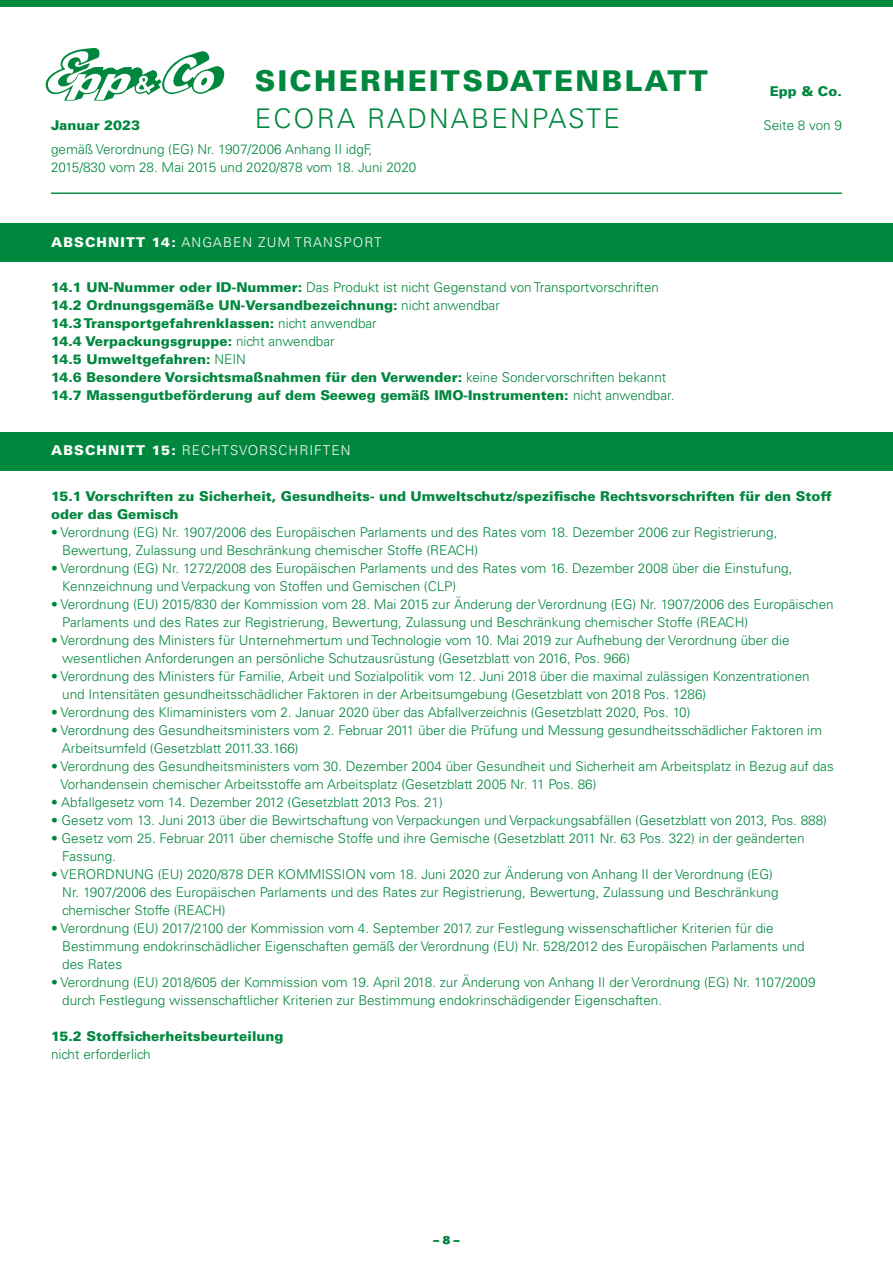
<style>
.page{position:relative;width:893px;height:1263px;background:#fff}
.page>*{position:absolute;margin:0;border:0;box-sizing:border-box;transform-origin:0 0}
.t1{font:900 28.65px "Univers LT";letter-spacing:.08em;color:#00873e}
.t2{font:300 27.15px "Univers LT";letter-spacing:.08em;color:#00873e}
.t3{font:300 13.5px/18px "Univers LT";color:#00873e}
.t4{font:900 13.5px/18px "Univers LT";color:#00873e}
.t5{font:300 13.5px "Univers LT";letter-spacing:.08em;color:#fff}
.t6{font:900 11.25px "Univers LT";color:#00873e}
.s1{font-weight:900}
.s2{font-weight:300}
</style>
<div class="page">
<img style="left:46px;top:48px;width:60px;height:53px">
<svg style="left:47px;top:50px;width:177px;height:50px"></svg>
<div style="left:0;top:0;width:893px;height:7px;background:#00873e"></div>
<hr style="left:51px;top:193px;width:791px;height:1px;background:#00873e">
<div style="left:0;top:224px;width:893px;height:38px;background:#00873e"></div>
<div style="left:0;top:432px;width:893px;height:39px;background:#00873e"></div>
<h1 class="t1" style="left:255px;top:63px;width:455px">SICHERHEITSDATENBLATT</h1>
<p class="t4" style="left:770px;top:82px;width:74px">Epp &amp; Co.</p>
<h2 class="t2" style="left:255px;top:102px;width:367px">ECORA RADNABENPASTE</h2>
<p class="t4" style="left:51px;top:116px;width:91px">Januar 2023</p>
<p class="t3" style="left:763px;top:116px;width:80px">Seite 8 von 9</p>
<p class="t3" style="left:51px;top:140px;width:367px">gemäß Verordnung (EG) Nr. 1907/2006 Anhang II idgF,<br>2015/830 vom 28. Mai 2015 und 2020/878 vom 18. Juni 2020</p>
<p class="t5" style="left:51px;top:234px;width:332px"><span class="s1">ABSCHNITT 14:</span> ANGABEN ZUM TRANSPORT</p>
<p class="t4" style="left:51px;top:278px;width:625px">14.1 UN-Nummer oder ID-Nummer: <span class="s2">Das Produkt ist nicht Gegenstand von Transportvorschriften </span>14.2 Ordnungsgemäße UN-Versandbezeichnung: <span class="s2">nicht anwendbar<br></span>14.3 Transportgefahrenklassen: <span class="s2">nicht anwendbar<br></span>14.4 Verpackungsgruppe: <span class="s2">nicht anwendbar<br></span>14.5 Umweltgefahren: <span class="s2">NEIN<br></span>14.6 Besondere Vorsichtsmaßnahmen für den Verwender: <span class="s2">keine Sondervorschriften bekannt </span>14.7 Massengutbeförderung auf dem Seeweg gemäß IMO-Instrumenten: <span class="s2">nicht anwendbar.</span></p>
<p class="t5" style="left:51px;top:442px;width:301px"><span class="s1">ABSCHNITT 15:</span> RECHTSVORSCHRIFTEN</p>
<p class="t4" style="left:51px;top:487px;width:782px">15.1 Vorschriften zu Sicherheit, Gesundheits- und Umweltschutz/spezifische Rechtsvorschriften für den Stoff oder das Gemisch</p>
<p class="t3" style="left:62px;top:523px;width:717px;text-indent:-11px">• Verordnung (EG) Nr. 1907/2006 des Europäischen Parlaments und des Rates vom 18. Dezember 2006 zur Registrierung,<br>Bewertung, Zulassung und Beschränkung chemischer Stoffe (REACH)</p>
<p class="t3" style="left:62px;top:559px;width:732px;text-indent:-11px">• Verordnung (EG) Nr. 1272/2008 des Europäischen Parlaments und des Rates vom 16. Dezember 2008 über die Einstufung,<br>Kennzeichnung und Verpackung von Stoffen und Gemischen (CLP)</p>
<p class="t3" style="left:62px;top:595px;width:773px;text-indent:-11px">• Verordnung (EU) 2015/830 der Kommission vom 28. Mai 2015 zur Änderung der Verordnung (EG) Nr. 1907/2006 des Europäischen<br>Parlaments und des Rates zur Registrierung, Bewertung, Zulassung und Beschränkung chemischer Stoffe (REACH)</p>
<p class="t3" style="left:62px;top:631px;width:729px;text-indent:-11px">• Verordnung des Ministers für Unternehmertum und Technologie vom 10. Mai 2019 zur Aufhebung der Verordnung über die wesentlichen Anforderungen an persönliche Schutzausrüstung (Gesetzblatt von 2016, Pos. 966)</p>
<p class="t3" style="left:62px;top:667px;width:749px;text-indent:-11px">• Verordnung des Ministers für Familie, Arbeit und Sozialpolitik vom 12. Juni 2018 über die maximal zulässigen Konzentrationen und Intensitäten gesundheitsschädlicher Faktoren in der Arbeitsumgebung (Gesetzblatt von 2018 Pos. 1286)</p>
<p class="t3" style="left:51px;top:703px;width:641px">• Verordnung des Klimaministers vom 2. Januar 2020 über das Abfallverzeichnis (Gesetzblatt 2020, Pos. 10)</p>
<p class="t3" style="left:62px;top:721px;width:762px;text-indent:-11px">• Verordnung des Gesundheitsministers vom 2. Februar 2011 über die Prüfung und Messung gesundheitsschädlicher Faktoren im<br>Arbeitsumfeld (Gesetzblatt 2011.33.166)</p>
<p class="t3" style="left:60px;top:757px;width:775px;text-indent:-9px">• Verordnung des Gesundheitsministers vom 30. Dezember 2004 über Gesundheit und Sicherheit am Arbeitsplatz in Bezug auf das<br>Vorhandensein chemischer Arbeitsstoffe am Arbeitsplatz (Gesetzblatt 2005 Nr. 11 Pos. 86)</p>
<p class="t3" style="left:51px;top:793px;width:393px">• Abfallgesetz vom 14. Dezember 2012 (Gesetzblatt 2013 Pos. 21)</p>
<p class="t3" style="left:51px;top:811px;width:777px">• Gesetz vom 13. Juni 2013 über die Bewirtschaftung von Verpackungen und Verpackungsabfällen (Gesetzblatt von 2013, Pos. 888)</p>
<p class="t3" style="left:62px;top:829px;width:744px;text-indent:-11px">• Gesetz vom 25. Februar 2011 über chemische Stoffe und ihre Gemische (Gesetzblatt 2011 Nr. 63 Pos. 322) in der geänderten<br>Fassung.</p>
<p class="t3" style="left:62px;top:865px;width:718px;text-indent:-11px">• VERORDNUNG (EU) 2020/878 DER KOMMISSION vom 18. Juni 2020 zur Änderung von Anhang II der Verordnung (EG)<br>Nr. 1907/2006 des Europäischen Parlaments und des Rates zur Registrierung, Bewertung, Zulassung und Beschränkung chemischer Stoffe (REACH)</p>
<p class="t3" style="left:62px;top:919px;width:744px;text-indent:-11px">• Verordnung (EU) 2017/2100 der Kommission vom 4. September 2017. zur Festlegung wissenschaftlicher Kriterien für die<br>Bestimmung endokrinschädlicher Eigenschaften gemäß der Verordnung (EU) Nr. 528/2012 des Europäischen Parlaments und des Rates</p>
<p class="t3" style="left:62px;top:973px;width:755px;text-indent:-11px">• Verordnung (EU) 2018/605 der Kommission vom 19. April 2018. zur Änderung von Anhang II der Verordnung (EG) Nr. 1107/2009 durch Festlegung wissenschaftlicher Kriterien zur Bestimmung endokrinschädigender Eigenschaften.</p>
<p class="t4" style="left:51px;top:1027px;width:234px">15.2 Stoffsicherheitsbeurteilung</p>
<p class="t3" style="left:51px;top:1045px;width:101px">nicht erforderlich</p>
<p class="t6" style="left:433px;top:1233px;width:28px">– 8 –</p>
</div>
